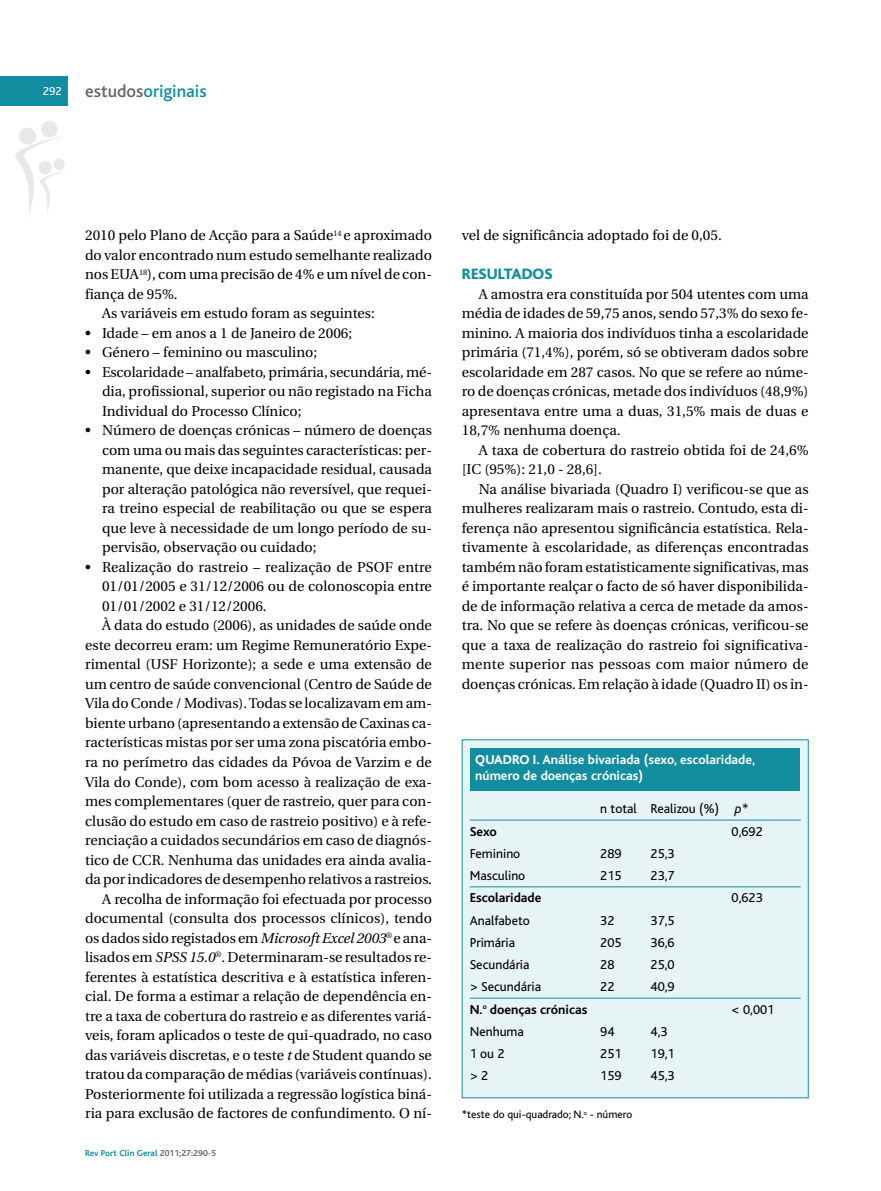
<style>
.page{position:relative;width:881px;height:1191px;background:#fff}
.page>*{position:absolute;margin:0;border:0;box-sizing:border-box;transform-origin:0 0}
.t1{font:500 18px "Bliss";color:#128d9f}
.t2{font:800 15.75px "Bliss";color:#128d9f}
.t3{font:14.25px/19.5px "Utopia";color:#000;text-align:justify}
.t4{font:13.5px "Bliss";color:#000}
.t5{font:700 13.5px/16.2px "Bliss";color:#fff}
.t6{font:700 13.5px "Bliss";color:#000}
.t7{font:12px "Bliss";color:#fff}
.t8{font:11.25px "Bliss";color:#000}
.t9{font:700 9px "Bliss";color:#128d9f}
.s1{color:#666}
.s2{font-style:italic}
.s3{font-weight:800}
</style>
<div class="page">
<svg style="left:15px;top:120px;width:50px;height:95px"></svg>
<div style="left:0;top:77px;width:68px;height:29px;background:#128d9f"></div>
<div style="left:462px;top:740px;width:345px;height:357px;background:#e7f4f5"></div>
<hr style="left:469px;top:819px;width:331px;height:1px;background:#128d9f">
<hr style="left:469px;top:886px;width:331px;height:1px;background:#128d9f">
<hr style="left:469px;top:997px;width:331px;height:1px;background:#128d9f">
<div style="left:470px;top:748px;width:329px;height:42px;background:#128d9f"></div>
<p class="t7" style="left:43px;top:87px;width:20px">292</p>
<p class="t1" style="left:85px;top:85px;width:123px"><span class="s1">estudos</span>originais</p>
<p class="t3" style="left:85px;top:227px;width:348px">2010 pelo Plano de Acção para a Saúde<sup>14</sup> e aproximado</p>
<p class="t3" style="left:85px;top:246px;width:348px">do valor encontrado num estudo semelhante realizado</p>
<p class="t3" style="left:85px;top:266px;width:348px">nos EUA<sup>18</sup>), com uma precisão de 4% e um nível de con-</p>
<p class="t3" style="left:85px;top:285px;width:94px">fiança de 95%.</p>
<p class="t3" style="left:102px;top:305px;width:274px">As variáveis em estudo foram as seguintes:</p>
<p class="t3" style="left:85px;top:324px;width:268px">• Idade – em anos a 1 de Janeiro de 2006;</p>
<p class="t3" style="left:85px;top:344px;width:233px">• Género – feminino ou masculino;</p>
<p class="t3" style="left:102px;top:363px;width:331px;text-indent:-17px">• Escolaridade – analfabeto, primária, secundária, mé&shy;dia, profissional, superior ou não registado na Ficha Individual do Processo Clínico;</p>
<p class="t3" style="left:102px;top:422px;width:331px;text-indent:-17px">• Número de doenças crónicas – número de doenças com uma ou mais das seguintes características: per&shy;manente, que deixe incapacidade residual, causada por alteração patológica não reversível, que requei&shy;ra treino especial de reabilitação ou que se espera que leve à necessidade de um longo período de su&shy;pervisão, observação ou cuidado;</p>
<p class="t3" style="left:85px;top:558px;width:348px">• Realização do rastreio – realização de PSOF entre</p>
<p class="t3" style="left:102px;top:578px;width:331px">01/01/2005 e 31/12/2006 ou de colonoscopia entre</p>
<p class="t3" style="left:102px;top:597px;width:166px">01/01/2002 e 31/12/2006.</p>
<p class="t3" style="left:102px;top:617px;width:331px">À data do estudo (2006), as unidades de saúde onde</p>
<p class="t3" style="left:85px;top:636px;width:348px">este decorreu eram: um Regime Remuneratório Expe-</p>
<p class="t3" style="left:85px;top:656px;width:348px">rimental (USF Horizonte); a sede e uma extensão de</p>
<p class="t3" style="left:85px;top:675px;width:348px">um centro de saúde convencional (Centro de Saúde de</p>
<p class="t3" style="left:85px;top:695px;width:348px">Vila do Conde / Modivas).Todas se localizavam em am-</p>
<p class="t3" style="left:85px;top:714px;width:348px">biente urbano (apresentando a extensão de Caxinas ca-</p>
<p class="t3" style="left:85px;top:734px;width:348px">racterísticas mistas por ser uma zona piscatória embo-</p>
<p class="t3" style="left:85px;top:753px;width:348px">ra no perímetro das cidades da Póvoa de Varzim e de</p>
<p class="t3" style="left:85px;top:773px;width:348px">Vila do Conde), com bom acesso à realização de exa-</p>
<p class="t3" style="left:85px;top:792px;width:348px">mes complementares (quer de rastreio, quer para con-</p>
<p class="t3" style="left:85px;top:812px;width:348px">clusão do estudo em caso de rastreio positivo) e à refe-</p>
<p class="t3" style="left:85px;top:831px;width:348px">renciação a cuidados secundários em caso de diagnós-</p>
<p class="t3" style="left:85px;top:851px;width:348px">tico de CCR. Nenhuma das unidades era ainda avalia-</p>
<p class="t3" style="left:85px;top:870px;width:348px">da por indicadores de desempenho relativos a rastreios.</p>
<p class="t3" style="left:102px;top:890px;width:331px">A recolha de informação foi efectuada por processo</p>
<p class="t3" style="left:85px;top:909px;width:348px">documental (consulta dos processos clínicos), tendo</p>
<p class="t3" style="left:85px;top:929px;width:348px">os dados sido registados em <span class="s2">Microsoft Excel 2003</span><sup>®</sup> e ana-</p>
<p class="t3" style="left:85px;top:948px;width:348px">lisados em <span class="s2">SPSS 15.0</span><sup>®</sup>. Determinaram-se resultados re-</p>
<p class="t3" style="left:85px;top:968px;width:348px">ferentes à estatística descritiva e à estatística inferen-</p>
<p class="t3" style="left:85px;top:987px;width:348px">cial. De forma a estimar a relação de dependência en-</p>
<p class="t3" style="left:85px;top:1007px;width:348px">tre a taxa de cobertura do rastreio e as diferentes variá-</p>
<p class="t3" style="left:85px;top:1026px;width:348px">veis, foram aplicados o teste de qui-quadrado, no caso</p>
<p class="t3" style="left:85px;top:1046px;width:348px">das variáveis discretas, e o teste <span class="s2">t</span> de Student quando se</p>
<p class="t3" style="left:85px;top:1065px;width:348px">tratou da comparação de médias (variáveis contínuas).</p>
<p class="t3" style="left:85px;top:1085px;width:348px">Posteriormente foi utilizada a regressão logística biná-</p>
<p class="t3" style="left:85px;top:1104px;width:348px">ria para exclusão de factores de confundimento. O ní-</p>
<p class="t9" style="left:85px;top:1149px;width:132px">Rev Port Clin Geral <span class="s1">2011;27:290-5</span></p>
<p class="t3" style="left:461px;top:227px;width:261px">vel de significância adoptado foi de 0,05.</p>
<p class="t2" style="left:461px;top:269px;width:92px">RESULTADOS</p>
<p class="t3" style="left:461px;top:285px;width:348px;text-indent:17px">A amostra era constituída por 504 utentes com uma média de idades de 59,75 anos, sendo 57,3% do sexo fe&shy;minino. A maioria dos indivíduos tinha a escolaridade primária (71,4%), porém, só se obtiveram dados sobre escolaridade em 287 casos. No que se refere ao núme&shy;ro de doenças crónicas, metade dos indivíduos (48,9%) apresentava entre uma a duas, 31,5% mais de duas e 18,7% nenhuma doença.</p>
<p class="t3" style="left:461px;top:441px;width:348px;text-indent:17px">A taxa de cobertura do rastreio obtida foi de 24,6% [IC (95%): 21,0 - 28,6].</p>
<p class="t3" style="left:461px;top:480px;width:348px;text-indent:17px">Na análise bivariada (Quadro I) verificou-se que as mulheres realizaram mais o rastreio. Contudo, esta di&shy;ferença não apresentou significância estatística. Rela&shy;tivamente à escolaridade, as diferenças encontradas também não foram estatisticamente significativas, mas é importante realçar o facto de só haver disponibilida&shy;de de informação relativa a cerca de metade da amos&shy;tra. No que se refere às doenças crónicas, verificou-se que a taxa de realização do rastreio foi significativa&shy;mente superior nas pessoas com maior número de doenças crónicas. Em relação à idade (Quadro II) os in-</p>
<p class="t5" style="left:475px;top:752px;width:281px"><span class="s3">QUADRO I.</span> Análise bivariada (sexo, escolaridade, número de doenças crónicas)</p>
<p class="t4" style="left:600px;top:804px;width:150px">n total Realizou (%) <span class="s2">p</span>*</p>
<p class="t6" style="left:469px;top:826px;width:28px">Sexo</p>
<p class="t4" style="left:731px;top:826px;width:33px">0,692</p>
<p class="t4" style="left:469px;top:849px;width:52px">Feminino</p>
<p class="t4" style="left:600px;top:849px;width:23px">289</p>
<p class="t4" style="left:650px;top:849px;width:26px">25,3</p>
<p class="t4" style="left:469px;top:871px;width:57px">Masculino</p>
<p class="t4" style="left:600px;top:871px;width:23px">215</p>
<p class="t4" style="left:650px;top:871px;width:26px">23,7</p>
<p class="t6" style="left:469px;top:893px;width:73px">Escolaridade</p>
<p class="t4" style="left:731px;top:893px;width:33px">0,623</p>
<p class="t4" style="left:469px;top:915px;width:62px">Analfabeto</p>
<p class="t4" style="left:600px;top:915px;width:16px">32</p>
<p class="t4" style="left:650px;top:915px;width:26px">37,5</p>
<p class="t4" style="left:469px;top:938px;width:47px">Primária</p>
<p class="t4" style="left:600px;top:938px;width:23px">205</p>
<p class="t4" style="left:650px;top:938px;width:26px">36,6</p>
<p class="t4" style="left:469px;top:960px;width:61px">Secundária</p>
<p class="t4" style="left:600px;top:960px;width:16px">28</p>
<p class="t4" style="left:650px;top:960px;width:26px">25,0</p>
<p class="t4" style="left:469px;top:982px;width:73px">&gt; Secundária</p>
<p class="t4" style="left:600px;top:982px;width:16px">22</p>
<p class="t4" style="left:650px;top:982px;width:26px">40,9</p>
<p class="t6" style="left:469px;top:1004px;width:119px">N.<sup>o</sup> doenças crónicas</p>
<p class="t4" style="left:731px;top:1004px;width:44px">&lt; 0,001</p>
<p class="t4" style="left:469px;top:1027px;width:56px">Nenhuma</p>
<p class="t4" style="left:600px;top:1027px;width:16px">94</p>
<p class="t4" style="left:650px;top:1027px;width:18px">4,3</p>
<p class="t4" style="left:469px;top:1049px;width:36px">1ou2</p>
<p class="t4" style="left:600px;top:1049px;width:23px">251</p>
<p class="t4" style="left:650px;top:1049px;width:26px">19,1</p>
<p class="t4" style="left:469px;top:1071px;width:20px">&gt;2</p>
<p class="t4" style="left:600px;top:1071px;width:23px">159</p>
<p class="t4" style="left:650px;top:1071px;width:26px">45,3</p>
<p class="t8" style="left:461px;top:1111px;width:172px">*teste do qui-quadrado; N.<sup>o</sup> - número</p>
</div>
